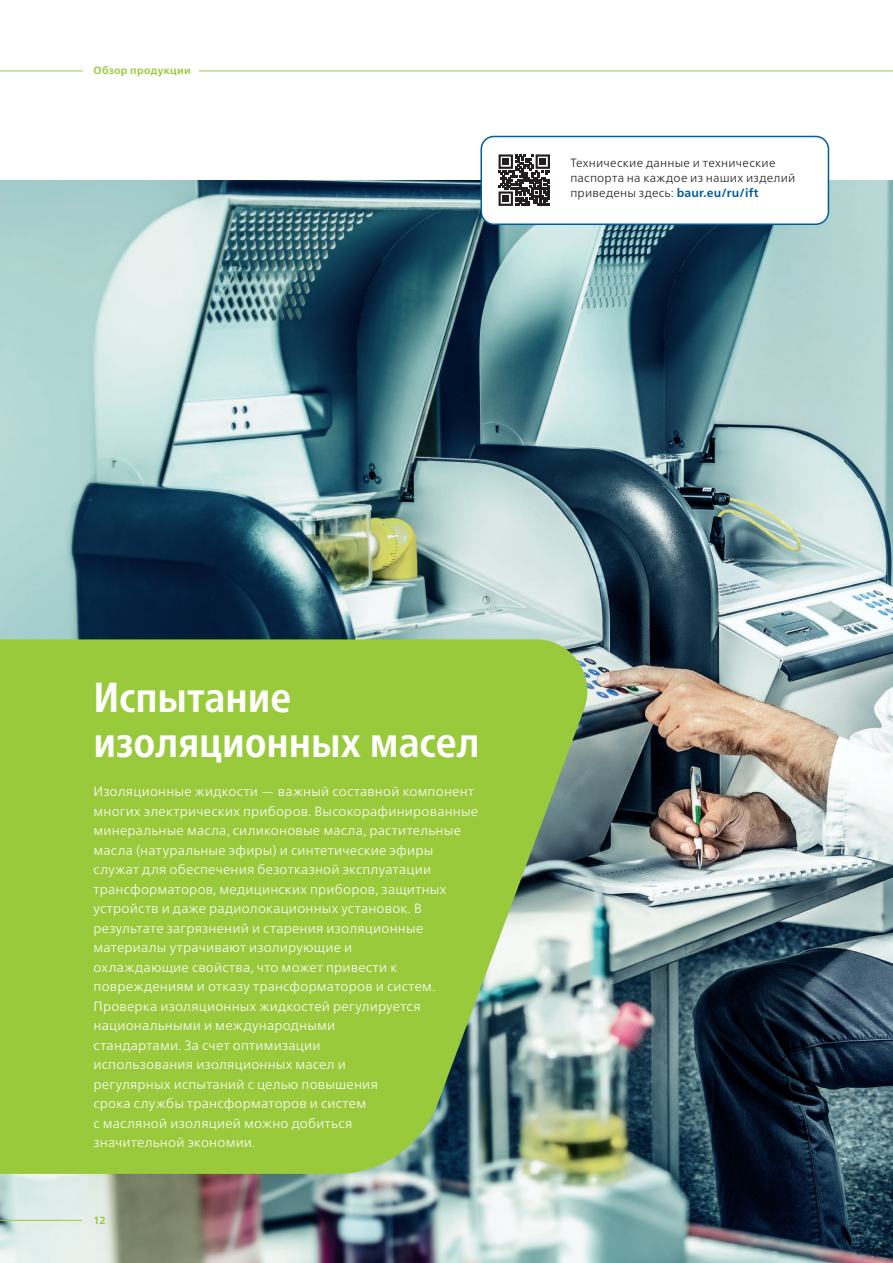
<style>
.page{position:relative;width:893px;height:1263px;background:#fff}
.page>*{position:absolute;margin:0;border:0;box-sizing:border-box;transform-origin:0 0}
.t1{font:700 condensed 42px/45px "Frutiger Neue LTW1 G";letter-spacing:-.005em;color:#fff}
.t2{font:300 13.5px/19.5px "Frutiger Neue LTW1 G";letter-spacing:.015em;color:#fff}
.t3{font:300 12px/15px "Frutiger Neue LTW1 G";letter-spacing:.02em;color:#231f20}
.t4{font:700 10.5px "Frutiger Neue LTW1 G";letter-spacing:.03em;color:#99ca3b}
.s1{font-weight:700;color:#005d9c}
</style>
<div class="page">
<img style="left:0;top:180px;width:893px;height:1083px">
<svg style="left:199px;top:70px;width:694px;height:2px"></svg>
<hr style="left:0;top:71px;width:83px;height:1px;background:#99ca3b">
<div style="left:481px;top:136px;width:347px;height:88px;background:#fff;border-radius:13px"></div>
<div style="left:480px;top:136px;width:349px;height:89px;border:2px solid #005d9c;border-radius:13px"></div>
<hr style="left:0;top:1220px;width:82px;height:1px;background:#99ca3b">
<svg style="left:0;top:639px;width:596px;height:535px;background:#95c249"></svg>
<svg style="left:499px;top:154px;width:51px;height:52px"></svg>
<p class="t4" style="left:94px;top:63px;width:99px">Обзор продукции</p>
<p class="t3" style="left:570px;top:154px;width:227px">Технические данные и технические паспорта на каждое из наших изделий приведены здесь: <span class="s1">baur.eu/ru/ift</span></p>
<p class="t1" style="left:94px;top:671px;width:387px">Испытание изоляционных масел</p>
<p class="t2" style="left:94px;top:781px;width:386px">Изоляционные жидкости — важный составной компонент многих электрических приборов. Высокорафинированные минеральные масла, силиконовые масла, растительные масла (натуральные эфиры) и синтетические эфиры служат для обеспечения безотказной эксплуатации трансформаторов, медицинских приборов, защитных устройств и даже радиолокационных установок. В результате загрязнений и старения изоляционные материалы утрачивают изолирующие и<br>охлаждающие свойства, что может привести к повреждениям и отказу трансформаторов и систем.<br>Проверка изоляционных жидкостей регулируется национальными и международными<br>стандартами. За счет оптимизации<br>использования изоляционных масел и<br>регулярных испытаний с целью повышения<br>срока службы трансформаторов и систем<br>с масляной изоляцией можно добиться<br>значительной экономии.</p>
<p class="t4" style="left:94px;top:1213px;width:14px">12</p>
</div>
